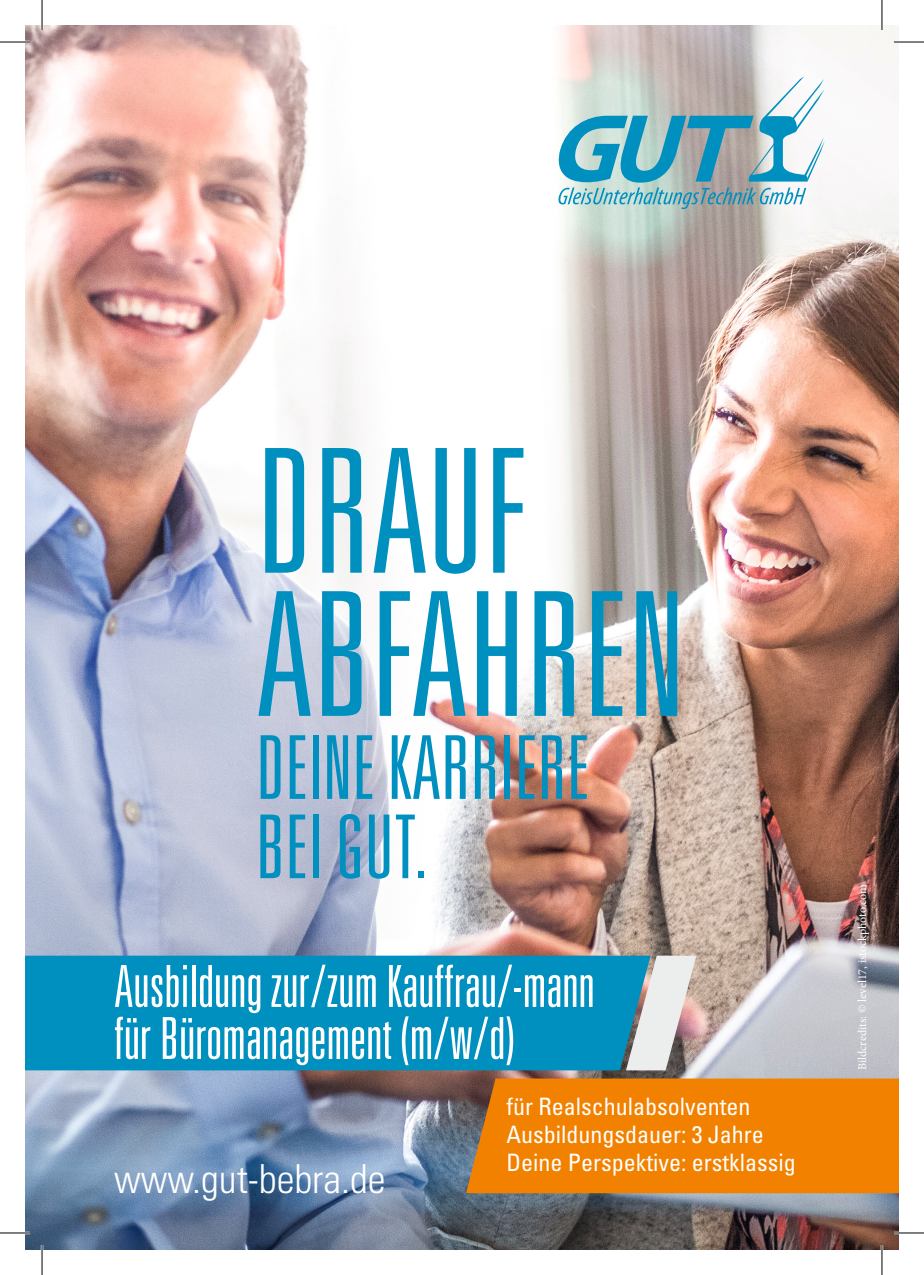
<style>
.page{position:relative;width:924px;height:1275px;background:#fff}
.page>*{position:absolute;margin:0;border:0;box-sizing:border-box;transform-origin:0 0}
.t1{font:300 ultra-condensed 172.6px/143.2px "Univers 49";color:#0090bf}
.t2{font:300 ultra-condensed 88px/79.2px "Univers 49";color:#0090bf}
.t3{font:300 ultra-condensed 58px/52px "Univers 49";color:#fff}
.t4{font:300 condensed 40px "Univers";color:#fff}
.t5{font:condensed 24px/28px "Univers";color:#fff}
.t6{font:12px "Minion Pro";color:#fff}
</style>
<div class="page">
<img style="left:25px;top:25px;width:873px;height:1225px">
<svg style="left:557px;top:76px;width:267px;height:133px"></svg>
<div style="left:25px;top:955px;width:600px;height:115px;background:#0090bf"></div>
<svg style="left:625px;top:955px;width:71px;height:115px;background:#b2bfc5"></svg>
<div style="left:466px;top:1078px;width:432px;height:115px;background:#f28100"></div>
<hr style="left:0;top:41px;width:30px;height:2px;background:#fff">
<hr style="left:893px;top:41px;width:30px;height:2px;background:#fff">
<hr style="left:0;top:1231px;width:30px;height:3px;background:#fff">
<hr style="left:893px;top:1231px;width:30px;height:3px;background:#fff">
<hr style="left:41px;top:0;width:2px;height:30px;background:#fff">
<hr style="left:41px;top:1245px;width:2px;height:30px;background:#fff">
<hr style="left:880px;top:0;width:2px;height:30px;background:#fff">
<hr style="left:880px;top:1245px;width:2px;height:30px;background:#fff">
<hr style="left:0;top:42px;width:30px;height:1px;background:#000">
<hr style="left:893px;top:42px;width:30px;height:1px;background:#000">
<hr style="left:0;top:1232px;width:30px;height:1px;background:#000">
<hr style="left:893px;top:1232px;width:30px;height:1px;background:#000">
<hr style="left:42px;top:0;width:1px;height:30px;background:#000">
<hr style="left:42px;top:1245px;width:1px;height:30px;background:#000">
<hr style="left:881px;top:0;width:1px;height:30px;background:#000">
<hr style="left:881px;top:1245px;width:1px;height:30px;background:#000">
<h1 class="t1" style="left:256px;top:436px;width:431px">DRAUF<br>ABFAHREN</h1>
<h2 class="t2" style="left:256px;top:726px;width:335px">DEINE KARRIERE<br>BEI GUT.</h2>
<h3 class="t3" style="left:114px;top:959px;width:482px">Ausbildung zur/zum Kauffrau/-mann für Büromanagement (m/w/d)</h3>
<h3 class="t4" style="left:114px;top:1154px;width:273px">www.gut-bebra.de</h3>
<p class="t5" style="left:506px;top:1092px;width:291px">für Realschulabsolventen<br>Ausbildungsdauer: 3 Jahre<br>Deine Perspektive: erstklassig</p>
<p class="t6" style="left:854px;top:1070px;width:188px;rotate:-90deg">Bildcredits: © level17, istockphoto.com</p>
</div>
